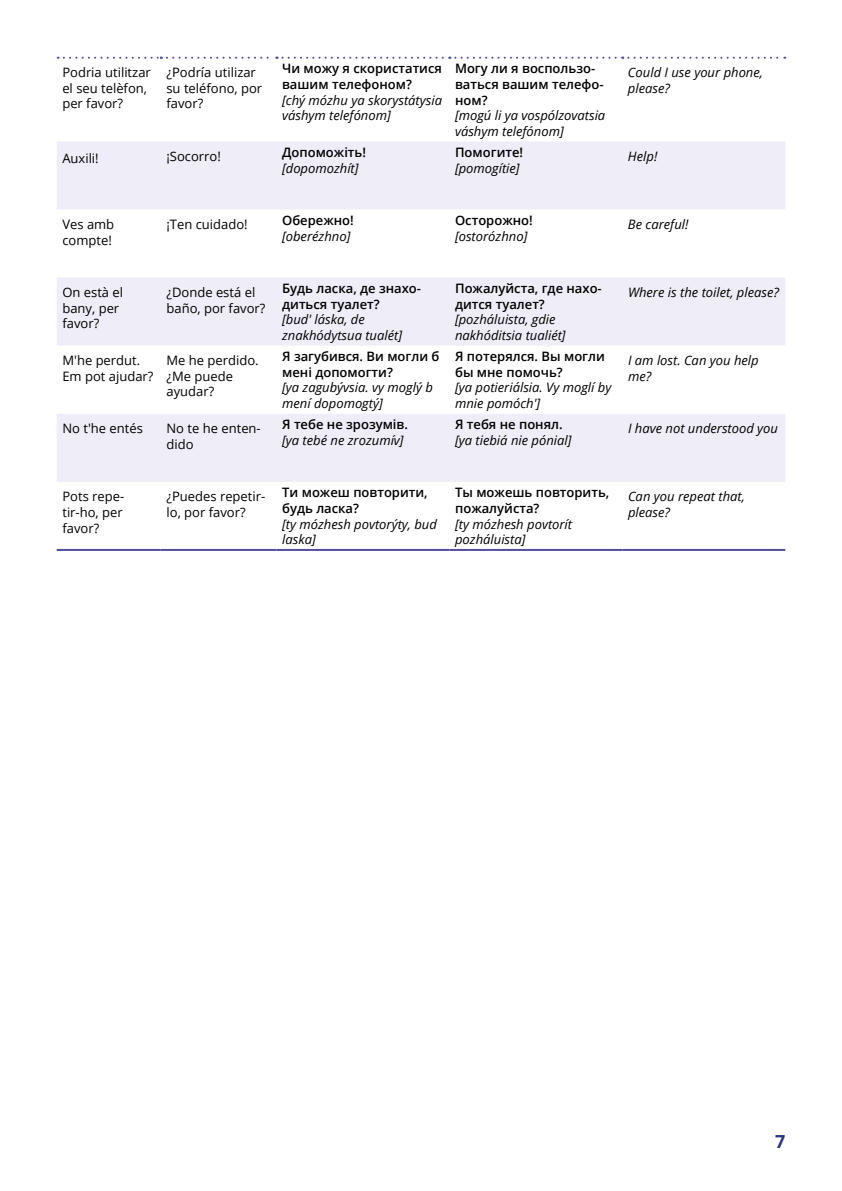
<style>
.page{position:relative;width:842px;height:1191px;background:#fff}
.page>*{position:absolute;margin:0;border:0;box-sizing:border-box;transform-origin:0 0}
.t1{font:700 18px "Open Sans";color:#283583}
.t2{font:italic 13px/15.6px "Open Sans";color:#000}
.t3{font:600 13px/15.6px "Open Sans";color:#000}
.t4{font:13px/15.6px "Open Sans";color:#000}
</style>
<div class="page">
<svg style="left:57px;top:142px;width:728px;height:340px;fill:#efeef8"></svg>
<hr style="left:57px;top:549px;width:104px;height:2px;background:#514e9c">
<hr style="left:161px;top:549px;width:115px;height:2px;background:#514e9c">
<hr style="left:276px;top:549px;width:173px;height:2px;background:#514e9c">
<hr style="left:449px;top:549px;width:173px;height:2px;background:#514e9c">
<hr style="left:622px;top:549px;width:163px;height:2px;background:#514e9c">
<svg style="left:58px;top:57px;width:727px;height:2px"></svg>
<p class="t4" style="left:62px;top:64px;width:90px">Podria utilitzar el seu telèfon, per favor?</p>
<p class="t4" style="left:166px;top:64px;width:97px">¿Podría utilizar su teléfono, por favor?</p>
<p class="t3" style="left:282px;top:61px;width:161px">Чи можу я скористатися вашим телефоном?</p>
<p class="t2" style="left:282px;top:92px;width:161px">[chý mózhu ya skorystátysia váshym telefónom]</p>
<p class="t4" style="left:62px;top:150px;width:38px">Auxili!</p>
<p class="t4" style="left:166px;top:148px;width:56px">¡Socorro!</p>
<p class="t3" style="left:282px;top:144px;width:85px">Допоможіть!</p>
<p class="t2" style="left:282px;top:160px;width:78px">[dopomozhít]</p>
<p class="t3" style="left:455px;top:61px;width:150px">Могу ли я воспользо&shy;ваться вашим телефо&shy;ном?</p>
<p class="t2" style="left:455px;top:107px;width:152px">[mogú li ya vospólzovatsia váshym telefónom]</p>
<p class="t3" style="left:455px;top:144px;width:70px">Помогите!</p>
<p class="t2" style="left:455px;top:160px;width:66px">[pomogítie]</p>
<p class="t4" style="left:62px;top:216px;width:53px">Ves amb compte!</p>
<p class="t4" style="left:166px;top:216px;width:83px">¡Ten cuidado!</p>
<p class="t3" style="left:282px;top:212px;width:73px">Обережно!</p>
<p class="t2" style="left:282px;top:228px;width:70px">[oberézhno]</p>
<p class="t4" style="left:62px;top:284px;width:62px">On està el bany, per favor?</p>
<p class="t4" style="left:166px;top:284px;width:100px">¿Donde está el baño, por favor?</p>
<p class="t3" style="left:282px;top:280px;width:140px">Будь ласка, де знахо&shy;диться туалет?</p>
<p class="t2" style="left:282px;top:311px;width:121px">[bud' láska, de znakhódytsua tualét]</p>
<p class="t4" style="left:62px;top:352px;width:93px">M'he perdut.<br>Em pot ajudar?</p>
<p class="t4" style="left:166px;top:352px;width:94px">Me he perdido. ¿Me puede ayudar?</p>
<p class="t3" style="left:282px;top:348px;width:159px">Я загубився. Ви могли б мені допомогти?</p>
<p class="t2" style="left:282px;top:379px;width:152px">[ya zagubývsia. vy moglý b mení dopomogtý]</p>
<p class="t4" style="left:62px;top:420px;width:82px">No t'he entés</p>
<p class="t4" style="left:167px;top:420px;width:96px">No te he enten&shy;dido</p>
<p class="t3" style="left:282px;top:416px;width:127px">Я тебе не зрозумів.</p>
<p class="t2" style="left:282px;top:432px;width:123px">[ya tebé ne zrozumív]</p>
<p class="t4" style="left:62px;top:488px;width:63px;text-align:justify">Pots repe&shy;tir-ho, per favor?</p>
<p class="t4" style="left:167px;top:488px;width:100px">¿Puedes repetir&shy;lo, por favor?</p>
<p class="t3" style="left:282px;top:484px;width:147px">Ти можеш повторити, будь ласка?</p>
<p class="t2" style="left:282px;top:516px;width:156px">[ty mózhesh povtorýty, bud laska]</p>
<p class="t3" style="left:455px;top:212px;width:79px">Осторожно!</p>
<p class="t2" style="left:455px;top:228px;width:74px">[ostorózhno]</p>
<p class="t3" style="left:455px;top:280px;width:148px">Пожалуйста, где нахо&shy;дится туалет?</p>
<p class="t2" style="left:455px;top:311px;width:112px">[pozháluista, gdie nakhóditsia tualiét]</p>
<p class="t3" style="left:455px;top:348px;width:151px">Я потерялся. Вы могли бы мне помочь?</p>
<p class="t2" style="left:455px;top:379px;width:158px">[ya potieriálsia. Vy moglí by mnie pomóch']</p>
<p class="t3" style="left:455px;top:416px;width:109px">Я тебя не понял.</p>
<p class="t2" style="left:455px;top:432px;width:118px">[ya tiebiá nie pónial]</p>
<p class="t3" style="left:455px;top:484px;width:156px">Ты можешь повторить, пожалуйста?</p>
<p class="t2" style="left:455px;top:516px;width:119px">[ty mózhesh povtorít pozháluista]</p>
<p class="t2" style="left:628px;top:64px;width:137px">Could I use your phone, please?</p>
<p class="t2" style="left:628px;top:148px;width:31px">Help!</p>
<p class="t2" style="left:628px;top:216px;width:62px">Be careful!</p>
<p class="t2" style="left:628px;top:284px;width:152px">Where is the toilet, please?</p>
<p class="t2" style="left:628px;top:352px;width:132px">I am lost. Can you help me?</p>
<p class="t2" style="left:628px;top:420px;width:152px">I have not understood you</p>
<p class="t2" style="left:628px;top:488px;width:118px">Can you repeat that, please?</p>
<h1 class="t1" style="left:775px;top:1129px;width:12px">7</h1>
</div>
